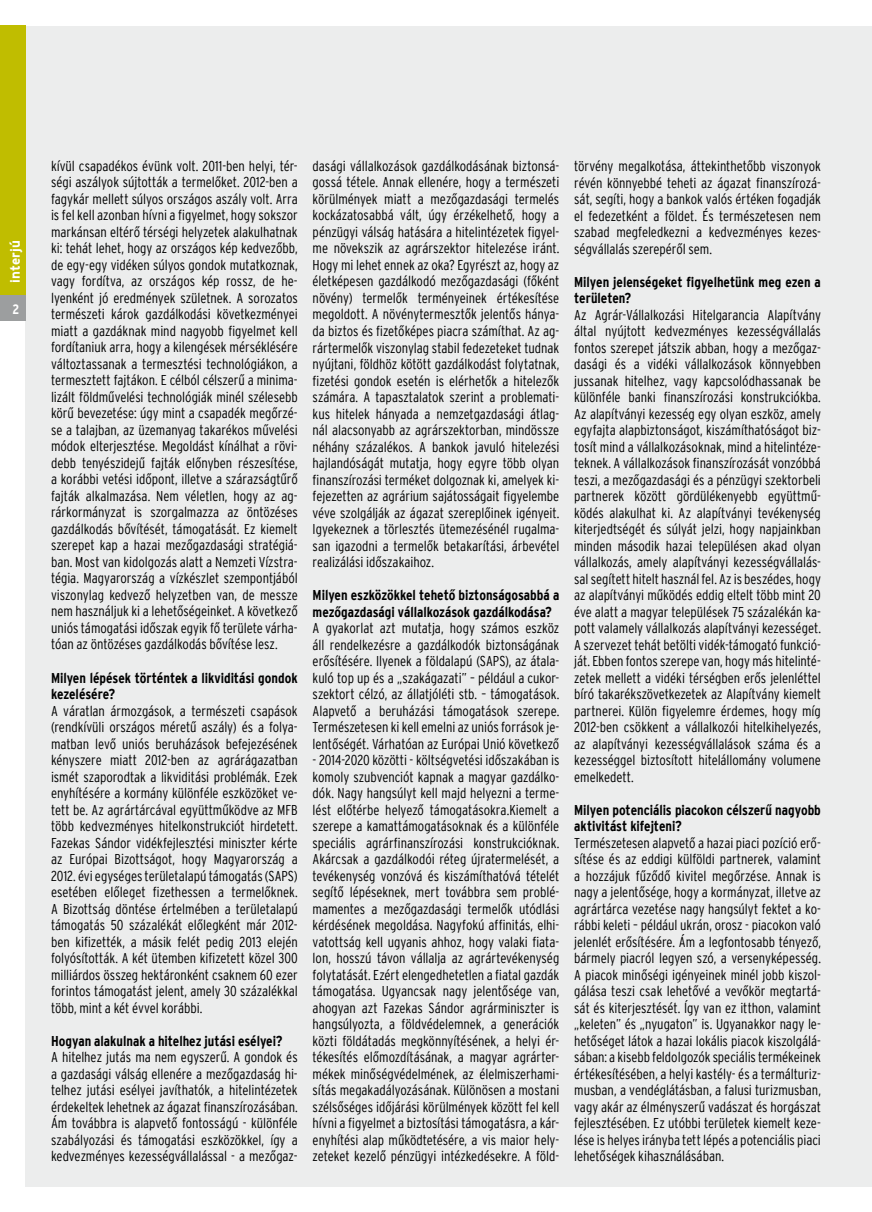
<style>
.page{position:relative;width:872px;height:1212px;background:#fff}
.page>*{position:absolute;margin:0;border:0;box-sizing:border-box;transform-origin:0 0}
.t1{font:14.25px/16.5px "Interstate Light Condensed HU";letter-spacing:-.005em;color:#000;text-align:justify}
.t2{font:14.25px/16.5px "Interstate Bold Condensed HU";letter-spacing:-.005em;color:#000}
.t3{font:13.5px "Interstate Bold HU";letter-spacing:.01em;color:#fff}
.t4{font:13.5px "Interstate Bold Condensed HU";color:#fff}
</style>
<div class="page">
<div style="left:26px;top:26px;width:846px;height:1160px;background:#eceded"></div>
<div style="left:0;top:26px;width:26px;height:270px;background:#c0bd00"></div>
<div style="left:0;top:296px;width:26px;height:25px;background:#9c9e9f"></div>
<p class="t3" style="left:7px;top:283px;width:44px;rotate:-90deg">interjú</p>
<p class="t4" style="left:12px;top:301px;width:9px">2</p>
<p class="t1" style="left:51px;top:157px;width:248px">kívül csapadékos évünk volt. 2011-ben helyi, tér&shy;ségi aszályok sújtották a termelőket. 2012-ben a fagykár mellett súlyos országos aszály volt. Arra is fel kell azonban hívni a figyelmet, hogy sokszor markánsan eltérő térségi helyzetek alakulhatnak ki: tehát lehet, hogy az országos kép kedvezőbb, de egy-egy vidéken súlyos gondok mutatkoznak, vagy fordítva, az országos kép rossz, de he&shy;lyenként jó eredmények születnek. A sorozatos természeti károk gazdálkodási következményei miatt a gazdáknak mind nagyobb figyelmet kell fordítaniuk arra, hogy a kilengések mérséklésére változtassanak a termesztési technológiákon, a termesztett fajtákon. E célból célszerű a minima&shy;lizált földművelési technológiák minél szélesebb körű bevezetése: úgy mint a csapadék megőrzé&shy;se a talajban, az üzemanyag takarékos művelési módok elterjesztése. Megoldást kínálhat a rövi&shy;debb tenyészidejű fajták előnyben részesítése, a korábbi vetési időpont, illetve a szárazságtűrő fajták alkalmazása. Nem véletlen, hogy az ag&shy;rárkormányzat is szorgalmazza az öntözéses gazdálkodás bővítését, támogatását. Ez kiemelt szerepet kap a hazai mezőgazdasági stratégiá&shy;ban. Most van kidolgozás alatt a Nemzeti Vízstra&shy;tégia. Magyarország a vízkészlet szempontjából viszonylag kedvező helyzetben van, de messze nem használjuk ki a lehetőségeinket. A következő uniós támogatási időszak egyik fő területe várha&shy;tóan az öntözéses gazdálkodás bővítése lesz.</p>
<p class="t2" style="left:51px;top:669px;width:248px">Milyen lépések történtek a likviditási gondok kezelésére?</p>
<p class="t1" style="left:51px;top:702px;width:248px">A váratlan ármozgások, a természeti csapások (rendkívüli országos méretű aszály) és a folya&shy;matban levő uniós beruházások befejezésének kényszere miatt 2012-ben az agrárágazatban ismét szaporodtak a likviditási problémák. Ezek enyhítésére a kormány különféle eszközöket ve&shy;tett be. Az agrártárcával együttműködve az MFB több kedvezményes hitelkonstrukciót hirdetett.<br>Fazekas Sándor vidékfejlesztési miniszter kérte az Európai Bizottságot, hogy Magyarország a 2012. évi egységes területalapú támogatás (SAPS) esetében előleget fizethessen a termelőknek.<br>A Bizottság döntése értelmében a területalapú támogatás 50 százalékát előlegként már 2012- ben kifizették, a másik felét pedig 2013 elején folyósították. A két ütemben kifizetett közel 300 milliárdos összeg hektáronként csaknem 60 ezer forintos támogatást jelent, amely 30 százalékkal több, mint a két évvel korábbi.</p>
<p class="t2" style="left:51px;top:1032px;width:233px">Hogyan alakulnak a hitelhez jutási esélyei?</p>
<p class="t1" style="left:51px;top:1049px;width:248px">A hitelhez jutás ma nem egyszerű. A gondok és a gazdasági válság ellenére a mezőgazdaság hi&shy;telhez jutási esélyei javíthatók, a hitelintézetek érdekeltek lehetnek az ágazat finanszírozásában.<br>Ám továbbra is alapvető fontosságú - különféle szabályozási és támogatási eszközökkel, így a kedvezményes kezességvállalással - a mezőgaz-</p>
<p class="t1" style="left:313px;top:158px;width:248px">dasági vállalkozások gazdálkodásának biztonsá&shy;gossá tétele. Annak ellenére, hogy a természeti körülmények miatt a mezőgazdasági termelés kockázatosabbá vált, úgy érzékelhető, hogy a pénzügyi válság hatására a hitelintézetek figyel&shy;me növekszik az agrárszektor hitelezése iránt.<br>Hogy mi lehet ennek az oka? Egyrészt az, hogy az életképesen gazdálkodó mezőgazdasági (főként növény) termelők terményeinek értékesítése megoldott. A növénytermesztők jelentős hánya&shy;da biztos és fizetőképes piacra számíthat. Az ag&shy;rártermelők viszonylag stabil fedezeteket tudnak nyújtani, földhöz kötött gazdálkodást folytatnak, fizetési gondok esetén is elérhetők a hitelezők számára. A tapasztalatok szerint a problemati&shy;kus hitelek hányada a nemzetgazdasági átlag&shy;nál alacsonyabb az agrárszektorban, mindössze néhány százalékos. A bankok javuló hitelezési hajlandóságát mutatja, hogy egyre több olyan finanszírozási terméket dolgoznak ki, amelyek ki&shy;fejezetten az agrárium sajátosságait figyelembe véve szolgálják az ágazat szereplőinek igényeit.<br>Igyekeznek a törlesztés ütemezésénél rugalma&shy;san igazodni a termelők betakarítási, árbevétel realizálási időszakaihoz.</p>
<p class="t2" style="left:313px;top:587px;width:248px">Milyen eszközökkel tehető biztonságosabbá a mezőgazdasági vállalkozások gazdálkodása?</p>
<p class="t1" style="left:313px;top:620px;width:248px">A gyakorlat azt mutatja, hogy számos eszköz áll rendelkezésre a gazdálkodók biztonságának erősítésére. Ilyenek a földalapú (SAPS), az átala&shy;kuló top up és a „szakágazati” – például a cukor&shy;szektort célzó, az állatjóléti stb. – támogatások.<br>Alapvető a beruházási támogatások szerepe.<br>Természetesen ki kell emelni az uniós források je&shy;lentőségét. Várhatóan az Európai Unió következő</p>
<p class="t1" style="left:313px;top:752px;width:248px">- 2014-2020 közötti - költségvetési időszakában is komoly szubvenciót kapnak a magyar gazdálko&shy;dók. Nagy hangsúlyt kell majd helyezni a terme&shy;lést előtérbe helyező támogatásokra.Kiemelt a szerepe a kamattámogatásoknak és a különféle speciális agrárfinanszírozási konstrukcióknak.<br>Akárcsak a gazdálkodói réteg újratermelését, a tevékenység vonzóvá és kiszámíthatóvá tételét segítő lépéseknek, mert továbbra sem problé&shy;mamentes a mezőgazdasági termelők utódlási kérdésének megoldása. Nagyfokú affinitás, elhi&shy;vatottság kell ugyanis ahhoz, hogy valaki fiata&shy;lon, hosszú távon vállalja az agrártevékenység folytatását. Ezért elengedhetetlen a fiatal gazdák támogatása. Ugyancsak nagy jelentősége van, ahogyan azt Fazekas Sándor agrárminiszter is hangsúlyozta, a földvédelemnek, a generációk közti földátadás megkönnyítésének, a helyi ér&shy;tékesítés előmozdításának, a magyar agrárter&shy;mékek minőségvédelmének, az élelmiszerhami&shy;sítás megakadályozásának. Különösen a mostani szélsőséges időjárási körülmények között fel kell hívni a figyelmet a biztosítási támogatásra, a kár&shy;enyhítési alap működtetésére, a vis maior hely&shy;zeteket kezelő pénzügyi intézkedésekre. A föld-</p>
<p class="t1" style="left:574px;top:158px;width:248px">törvény megalkotása, áttekinthetőbb viszonyok révén könnyebbé teheti az ágazat finanszírozá&shy;sát, segíti, hogy a bankok valós értéken fogadják el fedezetként a földet. És természetesen nem szabad megfeledkezni a kedvezményes kezes&shy;ségvállalás szerepéről sem.</p>
<p class="t2" style="left:574px;top:273px;width:248px">Milyen jelenségeket figyelhetünk meg ezen a területen?</p>
<p class="t1" style="left:574px;top:306px;width:248px">Az Agrár-Vállalkozási Hitelgarancia Alapítvány által nyújtott kedvezményes kezességvállalás fontos szerepet játszik abban, hogy a mezőgaz&shy;dasági és a vidéki vállalkozások könnyebben jussanak hitelhez, vagy kapcsolódhassanak be különféle banki finanszírozási konstrukciókba.<br>Az alapítványi kezesség egy olyan eszköz, amely egyfajta alapbiztonságot, kiszámíthatóságot biz&shy;tosít mind a vállalkozásoknak, mind a hitelintéze&shy;teknek. A vállalkozások finanszírozását vonzóbbá teszi, a mezőgazdasági és a pénzügyi szektorbeli partnerek között gördülékenyebb együttmű&shy;ködés alakulhat ki. Az alapítványi tevékenység kiterjedtségét és súlyát jelzi, hogy napjainkban minden második hazai településen akad olyan vállalkozás, amely alapítványi kezességvállalás&shy;sal segített hitelt használ fel. Az is beszédes, hogy az alapítványi működés eddig eltelt több mint 20 éve alatt a magyar települések 75 százalékán ka&shy;pott valamely vállalkozás alapítványi kezességet.<br>A szervezet tehát betölti vidék-támogató funkció&shy;ját. Ebben fontos szerepe van, hogy más hitelinté&shy;zetek mellett a vidéki térségben erős jelenléttel bíró takarékszövetkezetek az Alapítvány kiemelt partnerei. Külön figyelemre érdemes, hogy míg 2012-ben csökkent a vállalkozói hitelkihelyezés, az alapítványi kezességvállalások száma és a kezességgel biztosított hitelállomány volumene emelkedett.</p>
<p class="t2" style="left:574px;top:801px;width:248px">Milyen potenciális piacokon célszerű nagyobb aktivitást kifejteni?</p>
<p class="t1" style="left:574px;top:834px;width:248px">Természetesen alapvető a hazai piaci pozíció erő&shy;sítése és az eddigi külföldi partnerek, valamint a hozzájuk fűződő kivitel megőrzése. Annak is nagy a jelentősége, hogy a kormányzat, illetve az agrártárca vezetése nagy hangsúlyt fektet a ko&shy;rábbi keleti – például ukrán, orosz - piacokon való jelenlét erősítésére. Ám a legfontosabb tényező, bármely piacról legyen szó, a versenyképesség.<br>A piacok minőségi igényeinek minél jobb kiszol&shy;gálása teszi csak lehetővé a vevőkör megtartá&shy;sát és kiterjesztését. Így van ez itthon, valamint „keleten” és „nyugaton” is. Ugyanakkor nagy le&shy;hetőséget látok a hazai lokális piacok kiszolgálá&shy;sában: a kisebb feldolgozók speciális termékeinek értékesítésében, a helyi kastély- és a termálturiz&shy;musban, a vendéglátásban, a falusi turizmusban, vagy akár az élményszerű vadászat és horgászat fejlesztésében. Ez utóbbi területek kiemelt keze&shy;lése is helyes irányba tett lépés a potenciális piaci lehetőségek kihasználásában.</p>
</div>
